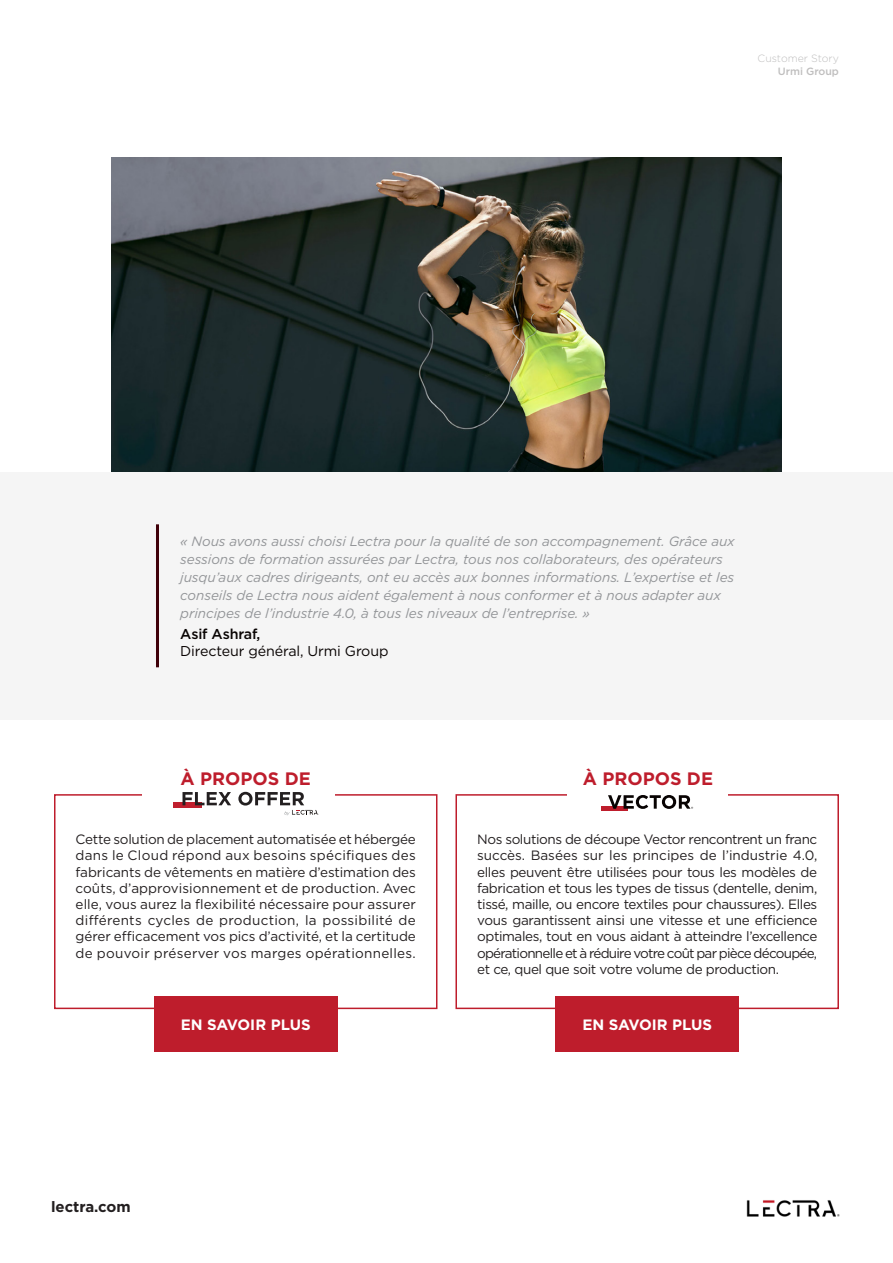
<style>
.page{position:relative;width:893px;height:1263px;background:#fff}
.page>*{position:absolute;margin:0;border:0;box-sizing:border-box;transform-origin:0 0}
.t1{font:700 18px "Gotham";color:#be1d2c}
.t2{font:700 15px "Gotham";color:#fff}
.t3{font:700 15px "Gotham";color:#231f20}
.t4{font:14.25px "Gotham";letter-spacing:-.01em;color:#080302}
.t5{font:500 14.25px "Gotham";letter-spacing:-.01em;color:#080302}
.t6{font:13.5px/16.2px "Gotham";letter-spacing:-.02em;color:#231f20;text-align:justify}
.t7{font:italic 13.5px/18px "Gotham";letter-spacing:-.005em;color:#939598}
.t8{font:300 10.5px "Gotham";color:#bfbebe}
.t9{font:500 10.5px "Gotham";color:#bfbebe}
</style>
<div class="page">
<img style="left:112px;top:157px;width:669px;height:315px">
<div style="left:0;top:472px;width:893px;height:248px;background:#f5f5f5"></div>
<div style="left:54px;top:794px;width:383px;height:215px;border:2px solid #be1d2c"></div>
<div style="left:455px;top:794px;width:384px;height:215px;border:2px solid #be1d2c"></div>
<div style="left:142px;top:763px;width:192px;height:49px;background:#fff"></div>
<div style="left:568px;top:772px;width:160px;height:48px;background:#fff"></div>
<div style="left:154px;top:996px;width:184px;height:56px;background:#be1d2c"></div>
<div style="left:555px;top:996px;width:184px;height:56px;background:#be1d2c"></div>
<hr style="left:156px;top:524px;width:3px;height:143px;background:#3f0009">
<svg style="left:173px;top:803px;width:28px;height:5px"></svg>
<svg style="left:183px;top:792px;width:48px;height:13px"></svg>
<svg style="left:238px;top:792px;width:81px;height:23px"></svg>
<div style="left:601px;top:806px;width:27px;height:5px;background:#be1d2c"></div>
<svg style="left:608px;top:795px;width:85px;height:14px"></svg>
<img style="left:746px;top:1200px;width:94px;height:17px">
<p class="t8" style="left:758px;top:52px;width:83px">Customer Story</p>
<p class="t9" style="left:778px;top:64px;width:63px">Urmi Group</p>
<p class="t7" style="left:180px;top:532px;width:556px">« Nous avons aussi choisi Lectra pour la qualité de son accompagnement. Grâce aux sessions de formation assurées par Lectra, tous nos collaborateurs, des opérateurs jusqu’aux cadres dirigeants, ont eu accès aux bonnes informations. L’expertise et les conseils de Lectra nous aident également à nous conformer et à nous adapter aux principes de l’industrie 4.0, à tous les niveaux de l’entreprise. »</p>
<p class="t5" style="left:180px;top:625px;width:82px">Asif Ashraf,</p>
<p class="t4" style="left:180px;top:642px;width:210px">Directeur général, Urmi Group</p>
<h1 class="t1" style="left:181px;top:767px;width:132px">À PROPOS DE</h1>
<h1 class="t1" style="left:583px;top:767px;width:132px">À PROPOS DE</h1>
<p class="t6" style="left:76px;top:831px;width:342px">Cette solution de placement automatisée et hébergée dans le Cloud répond aux besoins spécifiques des fabricants de vêtements en matière d’estimation des coûts, d’approvisionnement et de production. Avec elle, vous aurez la flexibilité nécessaire pour assurer différents cycles de production, la possibilité de gérer efficacement vos pics d’activité, et la certitude de pouvoir préserver vos marges opérationnelles.</p>
<p class="t6" style="left:477px;top:831px;width:342px">Nos solutions de découpe Vector rencontrent un franc succès. Basées sur les principes de l’industrie 4.0, elles peuvent être utilisées pour tous les modèles de fabrication et tous les types de tissus (dentelle, denim, tissé, maille, ou encore textiles pour chaussures). Elles vous garantissent ainsi une vitesse et une efficience optimales, tout en vous aidant à atteindre l’excellence opérationnelle et à réduire votre coût par pièce découpée, et ce, quel que soit votre volume de production.</p>
<p class="t2" style="left:181px;top:1015px;width:131px">EN SAVOIR PLUS</p>
<p class="t2" style="left:582px;top:1015px;width:131px">EN SAVOIR PLUS</p>
<p class="t3" style="left:51px;top:1197px;width:81px">lectra.com</p>
</div>
